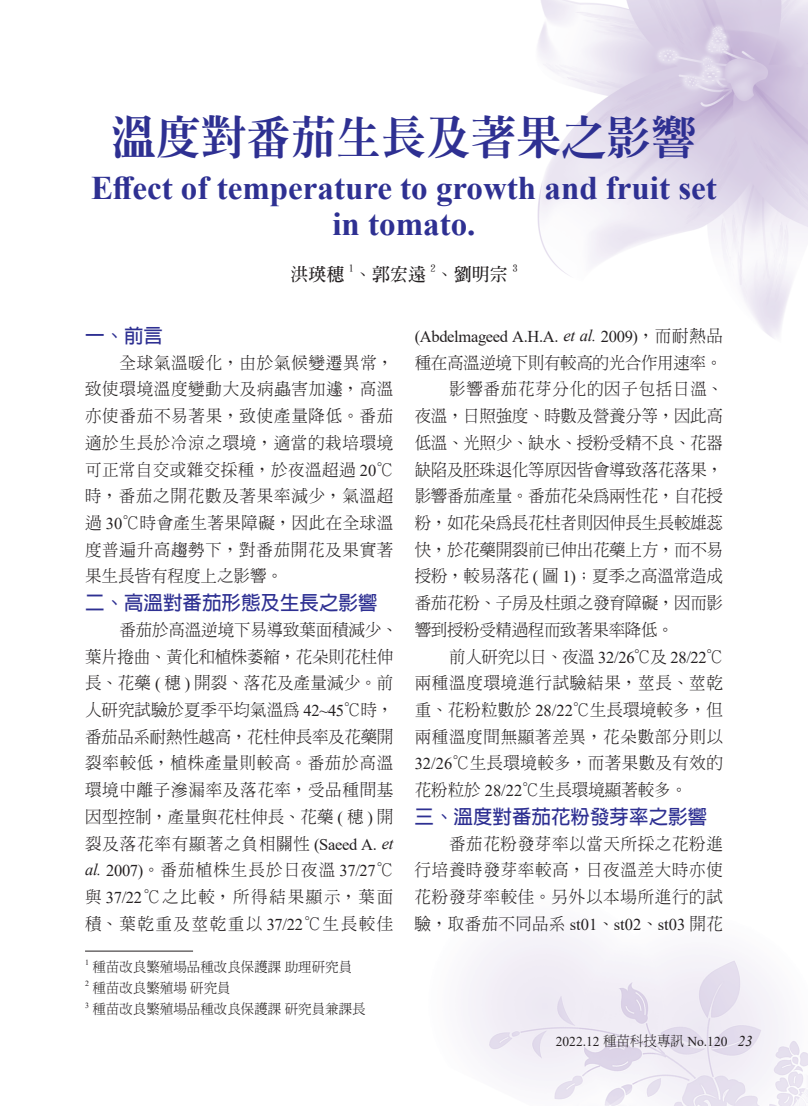
<style>
.page{position:relative;width:808px;height:1106px;background:#fff}
.page>*{position:absolute;margin:0;border:0;box-sizing:border-box;transform-origin:0 0}
.t1{font:800 45px "AR Ming B5";color:#2e3092}
.t2{font:700 33px/36px "Times New Roman";color:#2e3092;text-align:center}
.t3{font:700 19.5px "AR Hei B5";color:#2e3092}
.t4{font:700 18px "AR Ming B5";color:#231f20}
.t5{font:300 16.5px/26.7px "AR Ming B5";color:#231f20;text-align:justify}
.t6{font:300 16.5px "AR Ming B5";letter-spacing:-.02em;color:#231f20}
.t7{font:300 16.5px "AR Ming B5";letter-spacing:.045em;color:#231f20}
.t8{font:16.5px "Times New Roman";letter-spacing:-.02em;color:#231f20}
.t9{font:300 16.5px "AR Ming B5";letter-spacing:.025em;color:#231f20}
.t10{font:300 13.5px "AR Ming B5";color:#231f20}
.t11{font:13.5px "Times New Roman";color:#231f20}
.t12{font:700 10.5px "AR Ming B5";color:#231f20}
.t13{font:7.8px "Times New Roman";color:#231f20}
.s1{font-family:"Times New Roman";font-weight:400}
.s2{font-family:"Times New Roman";font-weight:400;font-style:italic}
.s3{font-style:italic}
.s4{font-family:"AR Ming B5";font-weight:300}
.s5{font-style:italic;font-size:15px}
</style>
<div class="page">
<img style="left:85px;top:0;width:723px;height:1106px">
<hr style="left:85px;top:950px;width:108px;height:1px;background:#231f20">
<h1 class="t1" style="left:111px;top:115px;width:586px">溫度對番茄生長及著果之影響</h1>
<h2 class="t2" style="left:91px;top:169px;width:627px">Effect of temperature to growth and fruit set in tomato.</h2>
<p class="t4" style="left:290px;top:265px;width:55px">洪瑛穗</p>
<p class="t12" style="left:349px;top:263px;width:7px">1</p>
<p class="t4" style="left:354px;top:265px;width:73px">、郭宏遠</p>
<p class="t12" style="left:431px;top:263px;width:7px">2</p>
<p class="t4" style="left:436px;top:265px;width:73px">、劉明宗</p>
<p class="t12" style="left:512px;top:263px;width:7px">3</p>
<p class="t3" style="left:85px;top:326px;width:79px">一、前言</p>
<p class="t5" style="left:85px;top:349px;width:310px;text-indent:35px">全球氣溫暖化，由於氣候變遷異常，致使環境溫度變動大及病蟲害加遽，高溫亦使番茄不易著果，致使產量降低。番茄適於生長於冷涼之環境，適當的栽培環境可正常自交或雜交採種，於夜溫超過 <span class="s1">20</span>℃時，番茄之開花數及著果率減少，氣溫超過 <span class="s1">30</span>℃時會產生著果障礙，因此在全球溫度普遍升高趨勢下，對番茄開花及果實著果生長皆有程度上之影響。</p>
<p class="t3" style="left:85px;top:593px;width:294px">二、高溫對番茄形態及生長之影響</p>
<p class="t5" style="left:85px;top:616px;width:314px;text-align:left;text-indent:35px">番茄於高溫逆境下易導致葉面積減少、葉片捲曲、黃化和植株萎縮，花朵則花柱伸長、花藥 <span class="s1">(</span> 穗 <span class="s1">)</span> 開裂、落花及產量減少。前人研究試驗於夏季平均氣溫為 <span class="s1">42~45</span>℃時，番茄品系耐熱性越高，花柱伸長率及花藥開裂率較低，植株產量則較高。番茄於高溫環境中離子滲漏率及落花率，受品種間基因型控制，產量與花柱伸長、花藥 <span class="s1">(</span> 穗 <span class="s1">)</span> 開裂及落花率有顯著之負相關性 <span class="s1">(Saeed A.</span> <span class="s2">et al.</span> <span class="s1">2007)</span>。番茄植株生長於日夜溫 <span class="s1">37/27</span>℃與 <span class="s1">37/22</span>℃之比較，所得結果顯示，葉面積、葉乾重及莖乾重以 <span class="s1">37/22</span>℃生長較佳</p>
<p class="t13" style="left:85px;top:957px;width:5px">1</p>
<p class="t10" style="left:92px;top:960px;width:261px">種苗改良繁殖場品種改良保護課助理研究員</p>
<p class="t13" style="left:85px;top:978px;width:5px">2</p>
<p class="t10" style="left:92px;top:981px;width:140px">種苗改良繁殖場研究員</p>
<p class="t13" style="left:85px;top:999px;width:5px">3</p>
<p class="t10" style="left:92px;top:1002px;width:275px">種苗改良繁殖場品種改良保護課研究員兼課長</p>
<p class="t8" style="left:415px;top:325px;width:310px">(Abdelmageed A.H.A. <span class="s3">et al.</span> 2009)<span class="s4">，而耐熱品</span></p>
<p class="t6" style="left:415px;top:354px;width:309px">種在高溫逆境下則有較高的光合作用速率。</p>
<p class="t7" style="left:449px;top:381px;width:275px">影響番茄花芽分化的因子包括日溫、</p>
<p class="t5" style="left:415px;top:402px;width:310px">夜溫，日照強度、時數及營養分等，因此高</p>
<p class="t5" style="left:415px;top:429px;width:310px">低溫、光照少、缺水、授粉受精不良、花器</p>
<p class="t6" style="left:415px;top:461px;width:310px">缺陷及胚珠退化等原因皆會導致落花落果，</p>
<p class="t5" style="left:415px;top:482px;width:310px">影響番茄產量。番茄花朵為兩性花，自花授</p>
<p class="t6" style="left:415px;top:514px;width:310px">粉，如花朵為長花柱者則因伸長生長較雄蕊</p>
<p class="t5" style="left:415px;top:536px;width:310px">快，於花藥開裂前已伸出花藥上方，而不易</p>
<p class="t5" style="left:415px;top:563px;width:310px">授粉，較易落花 <span class="s1">(</span> 圖 <span class="s1">1)</span>；夏季之高溫常造成</p>
<p class="t5" style="left:415px;top:589px;width:310px">番茄花粉、子房及柱頭之發育障礙，因而影</p>
<p class="t6" style="left:415px;top:621px;width:261px">響到授粉受精過程而致著果率降低。</p>
<p class="t6" style="left:449px;top:648px;width:275px">前人研究以日、夜溫 <span class="s1">32/26</span>℃及 <span class="s1">28/22</span>℃</p>
<p class="t7" style="left:415px;top:674px;width:310px">兩種溫度環境進行試驗結果，莖長、莖乾</p>
<p class="t5" style="left:415px;top:696px;width:310px">重、花粉粒數於 <span class="s1">28/22</span>℃生長環境較多，但</p>
<p class="t7" style="left:415px;top:728px;width:310px">兩種溫度間無顯著差異，花朵數部分則以</p>
<p class="t9" style="left:415px;top:755px;width:310px"><span class="s1">32/26</span>℃生長環境較多，而著果數及有效的</p>
<p class="t5" style="left:415px;top:776px;width:274px">花粉粒於 <span class="s1">28/22</span>℃生長環境顯著較多。</p>
<p class="t3" style="left:415px;top:807px;width:294px">三、溫度對番茄花粉發芽率之影響</p>
<p class="t5" style="left:415px;top:830px;width:310px;text-indent:35px">番茄花粉發芽率以當天所採之花粉進行培養時發芽率較高，日夜溫差大時亦使花粉發芽率較佳。另外以本場所進行的試驗，取番茄不同品系 <span class="s1">st01</span>、<span class="s1">st02</span>、<span class="s1">st03</span> 開花</p>
<p class="t11" style="left:556px;top:1032px;width:198px">2022.12 <span class="s4">種苗科技專訊</span> No.120 <span class="s5">23</span></p>
</div>
